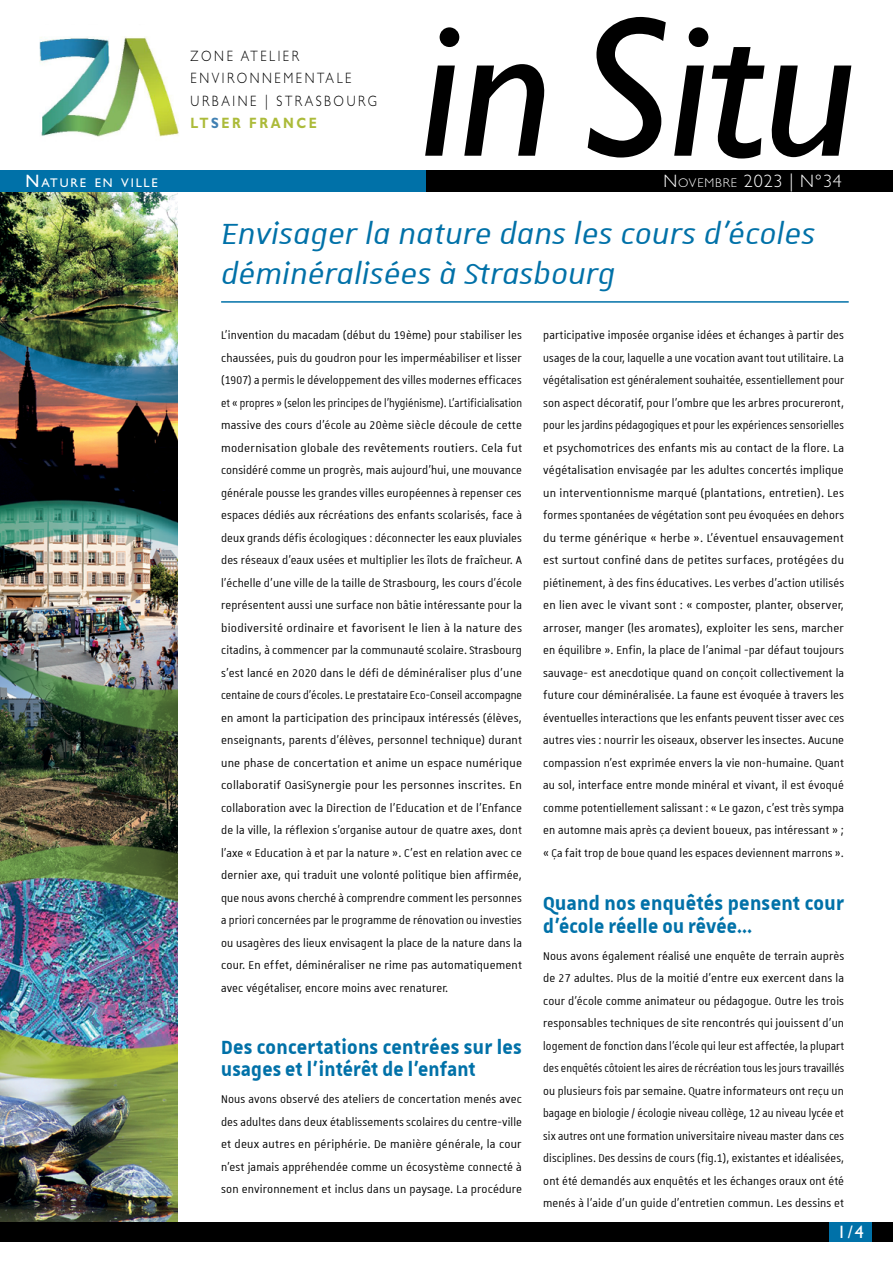
<style>
.page{position:relative;width:893px;height:1263px;background:#fff}
.page>*{position:absolute;margin:0;border:0;box-sizing:border-box;transform-origin:0 0}
.t1{font:italic 200.85px "Gill Sans Std";color:#000}
.t2{font:italic 39px/40.5px "Unistra C";color:#0071a8}
.t3{font:700 25.5px/22.5px "Unistra A";letter-spacing:.01em;color:#0071a8;scale:.92 1}
.t4{font:300 18px "Gill Sans Std";letter-spacing:.05em;color:#fff}
.t5{font:18px "Gill Sans Std";color:#fff}
.t6{font:15px/22.5px "Unistra A";letter-spacing:.01em;color:#000;text-align:justify;scale:.9 1}
.t7{font:300 15px/22.5px "Gill Sans Std";letter-spacing:.2em;color:#000;scale:.85 1}
.t8{font:12.6px "Gill Sans Std";letter-spacing:.145em;color:#fff}
.s1{font-size:18px}
.s2{font-size:12.6px}
.s3{font-style:inherit}
.s4{font-weight:700;color:#acbb3a}
.s5{font-weight:700;color:#4181b3}
</style>
<div class="page">
<img style="left:0;top:192px;width:178px;height:1030px">
<img style="left:39px;top:37px;width:140px;height:100px">
<div style="left:0;top:170px;width:893px;height:21px;background:#000"></div>
<div style="left:0;top:170px;width:425px;height:21px;background:#0071a8"></div>
<hr style="left:221px;top:301px;width:628px;height:2px;background:#0071a8">
<div style="left:0;top:1222px;width:893px;height:20px;background:#000"></div>
<div style="left:829px;top:1222px;width:43px;height:20px;background:#0071a8"></div>
<p class="t8" style="left:26px;top:175px;width:134px"><span class="s1">N</span>ATURE EN VILLE</p>
<h1 class="t1" style="left:421px;top:-27px;width:439px">in Situ</h1>
<p class="t4" style="left:663px;top:171px;width:180px">N<span class="s2">OVEMBRE</span> 2023 | N°34</p>
<h2 class="t2" style="left:221px;top:212px;width:596px">Envisager la nature dans les cours d’écoles déminéralisées à Strasbourg</h2>
<p class="t6" style="left:221px;top:323px;width:336px">L’invention du macadam (début du 19ème) pour stabiliser les chaussées, puis du goudron pour les imperméabiliser et lisser (1907) a permis le développement des villes modernes efficaces et « propres » (selon les principes de l’hygiénisme). L’artificialisation massive des cours d’école au 20ème siècle découle de cette modernisation globale des revêtements routiers. Cela fut considéré comme un progrès, mais aujourd’hui, une mouvance générale pousse les grandes villes européennes à repenser ces espaces dédiés aux récréations des enfants scolarisés, face à deux grands défis écologiques : déconnecter les eaux pluviales des réseaux d’eaux usées et multiplier les îlots de fraîcheur. A l’échelle d’une ville de la taille de Strasbourg, les cours d'école représentent aussi une surface non bâtie intéressante pour la biodiversité ordinaire et favorisent le lien à la nature des citadins, à commencer par la communauté scolaire. Strasbourg s’est lancé en 2020 dans le défi de déminéraliser plus d’une centaine de cours d’écoles. Le prestataire Eco-Conseil accompagne en amont la participation des principaux intéressés (élèves, enseignants, parents d’élèves, personnel technique) durant une phase de concertation et anime un espace numérique collaboratif OasiSynergie pour les personnes inscrites. En collaboration avec la Direction de l’Education et de l’Enfance de la ville, la réflexion s’organise autour de quatre axes, dont l’axe « Education à et par la nature ». C’est en relation avec ce dernier axe, qui traduit une volonté politique bien affirmée, que nous avons cherché à comprendre comment les personnes a priori concernées par le programme de rénovation ou investies ou usagères des lieux envisagent la place de la nature dans la cour. En effet, déminéraliser ne rime pas automatiquement avec végétaliser, encore moins avec renaturer.</p>
<p class="t7" style="left:191px;top:45px;width:221px">ZONE ATELIER<br>ENVIRONNEMENTALE<br>URBAINE <span class="s3">| STRASBO URG<br></span><span class="s4">LT</span><span class="s5">S</span><span class="s4">ER FRANCE</span></p>
<p class="t6" style="left:543px;top:323px;width:336px">participative imposée organise idées et échanges à partir des usages de la cour, laquelle a une vocation avant tout utilitaire. La végétalisation est généralement souhaitée, essentiellement pour son aspect décoratif, pour l’ombre que les arbres procureront, pour les jardins pédagogiques et pour les expériences sensorielles et psychomotrices des enfants mis au contact de la flore. La végétalisation envisagée par les adultes concertés implique un interventionnisme marqué (plantations, entretien). Les formes spontanées de végétation sont peu évoquées en dehors du terme générique « herbe ». L’éventuel ensauvagement est surtout confiné dans de petites surfaces, protégées du piétinement, à des fins éducatives. Les verbes d’action utilisés en lien avec le vivant sont : « composter, planter, observer, arroser, manger (les aromates), exploiter les sens, marcher en équilibre ». Enfin, la place de l’animal -par défaut toujours sauvage- est anecdotique quand on conçoit collectivement la future cour déminéralisée. La faune est évoquée à travers les éventuelles interactions que les enfants peuvent tisser avec ces autres vies : nourrir les oiseaux, observer les insectes. Aucune compassion n’est exprimée envers la vie non-humaine. Quant au sol, interface entre monde minéral et vivant, il est évoqué comme potentiellement salissant : « Le gazon, c’est très sympa en automne mais après ça devient boueux, pas intéressant » ; « Ça fait trop de boue quand les espaces deviennent marrons ».</p>
<h3 class="t3" style="left:543px;top:891px;width:329px">Quand nos enquêtés pensent cour d’école réelle ou rêvée…</h3>
<p class="t6" style="left:543px;top:944px;width:336px">Nous avons également réalisé une enquête de terrain auprès de 27 adultes. Plus de la moitié d’entre eux exercent dans la cour d’école comme animateur ou pédagogue. Outre les trois responsables techniques de site rencontrés qui jouissent d’un logement de fonction dans l’école qui leur est affectée, la plupart des enquêtés côtoient les aires de récréation tous les jours travaillés ou plusieurs fois par semaine. Quatre informateurs ont reçu un bagage en biologie / écologie niveau collège, 12 au niveau lycée et six autres ont une formation universitaire niveau master dans ces disciplines. Des dessins de cours (fig.1), existantes et idéalisées, ont été demandés aux enquêtés et les échanges oraux ont été menés à l’aide d’un guide d’entretien commun. Les dessins et</p>
<p class="t5" style="left:837px;top:1221px;width:28px">1/4</p>
<h3 class="t3" style="left:221px;top:1035px;width:328px">Des concertations centrées sur les usages et l’intérêt de l’enfant</h3>
<p class="t6" style="left:221px;top:1087px;width:336px">Nous avons observé des ateliers de concertation menés avec des adultes dans deux établissements scolaires du centre-ville et deux autres en périphérie. De manière générale, la cour n’est jamais appréhendée comme un écosystème connecté à son environnement et inclus dans un paysage. La procédure</p>
</div>
